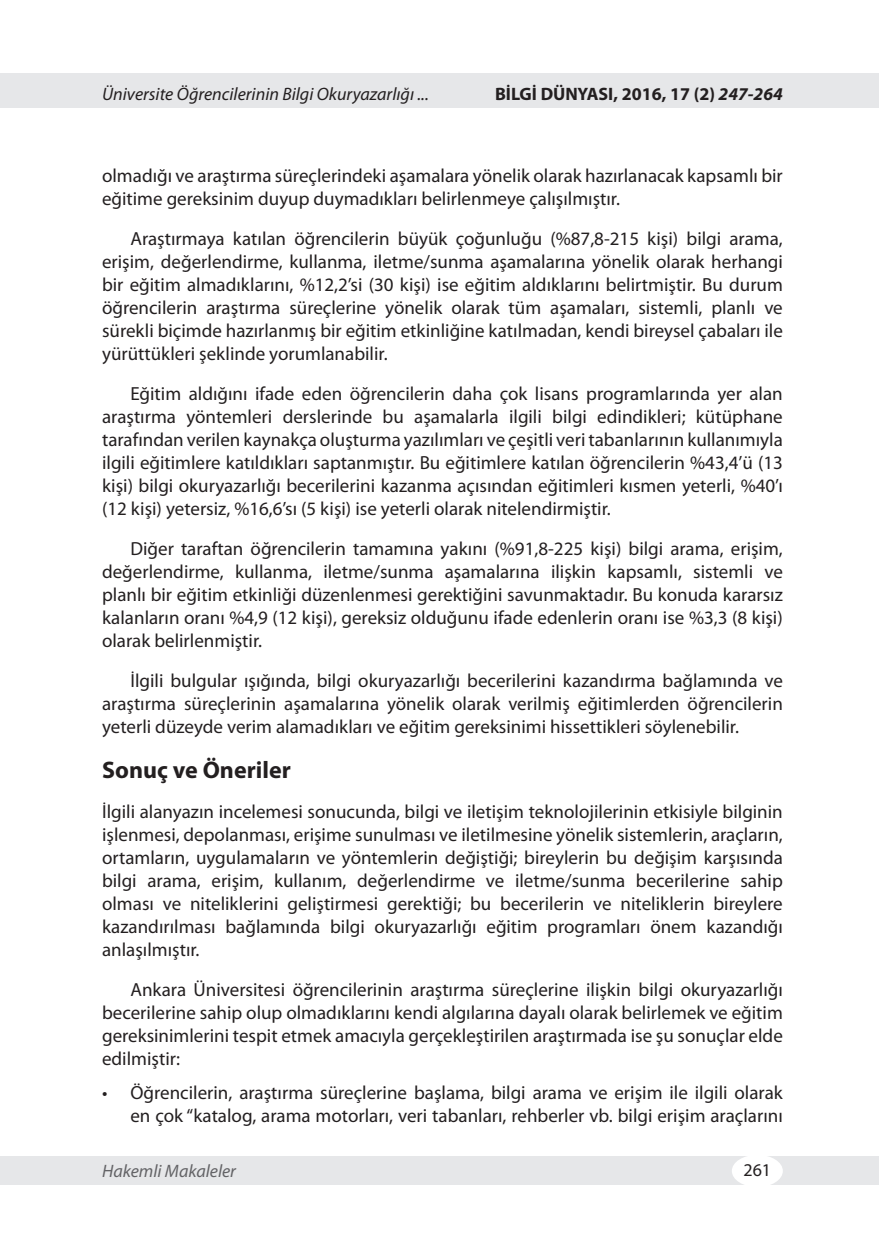
<style>
.page{position:relative;width:879px;height:1253px;background:#fff}
.page>*{position:absolute;margin:0;border:0;box-sizing:border-box;transform-origin:0 0}
.t1{font:700 24px "Myriad Pro";color:#231f20}
.t2{font:19px/23px "Myriad Pro";color:#231f20;text-align:justify}
.t3{font:italic 18px "Myriad Pro";color:#231f20}
.t4{font:700 18px "Myriad Pro";color:#231f20}
.t5{font:italic 18px "Myriad Pro";color:#636366}
.t6{font:18px "Myriad Pro";color:#231f20}
.s1{font-style:italic}
</style>
<div class="page">
<div style="left:0;top:74px;width:879px;height:34px;background:#e6e7e9"></div>
<div style="left:0;top:1156px;width:879px;height:28px;background:#e6e7e9"></div>
<div style="left:732px;top:1155px;width:51px;height:32px;background:#fff;border-radius:50%"></div>
<p class="t3" style="left:102px;top:83px;width:328px">Üniversite Öğrencilerinin Bilgi Okuryazarlığı ...</p>
<p class="t4" style="left:495px;top:82px;width:289px">BİLGİ DÜNYASI, 2016, 17 (2) <span class="s1">247-264</span></p>
<p class="t2" style="left:102px;top:163px;width:682px">olmadığı ve araştırma süreçlerindeki aşamalara yönelik olarak hazırlanacak kapsamlı bir eğitime gereksinim duyup duymadıkları belirlenmeye çalışılmıştır.</p>
<p class="t2" style="left:102px;top:226px;width:682px;text-indent:28px">Araştırmaya katılan öğrencilerin büyük çoğunluğu (%87,8-215 kişi) bilgi arama, erişim, değerlendirme, kullanma, iletme/sunma aşamalarına yönelik olarak herhangi bir eğitim almadıklarını, %12,2’si (30 kişi) ise eğitim aldıklarını belirtmiştir. Bu durum öğrencilerin araştırma süreçlerine yönelik olarak tüm aşamaları, sistemli, planlı ve sürekli biçimde hazırlanmış bir eğitim etkinliğine katılmadan, kendi bireysel çabaları ile yürüttükleri şeklinde yorumlanabilir.</p>
<p class="t2" style="left:102px;top:381px;width:682px;text-indent:28px">Eğitim aldığını ifade eden öğrencilerin daha çok lisans programlarında yer alan araştırma yöntemleri derslerinde bu aşamalarla ilgili bilgi edindikleri; kütüphane tarafından verilen kaynakça oluşturma yazılımları ve çeşitli veri tabanlarının kullanımıyla ilgili eğitimlere katıldıkları saptanmıştır. Bu eğitimlere katılan öğrencilerin %43,4’ü (13 kişi) bilgi okuryazarlığı becerilerini kazanma açısından eğitimleri kısmen yeterli, %40’ı (12 kişi) yetersiz, %16,6’sı (5 kişi) ise yeterli olarak nitelendirmiştir.</p>
<p class="t2" style="left:102px;top:536px;width:682px;text-indent:28px">Diğer taraftan öğrencilerin tamamına yakını (%91,8-225 kişi) bilgi arama, erişim, değerlendirme, kullanma, iletme/sunma aşamalarına ilişkin kapsamlı, sistemli ve planlı bir eğitim etkinliği düzenlenmesi gerektiğini savunmaktadır. Bu konuda kararsız kalanların oranı %4,9 (12 kişi), gereksiz olduğunu ifade edenlerin oranı ise %3,3 (8 kişi) olarak belirlenmiştir.</p>
<p class="t2" style="left:102px;top:669px;width:682px;text-indent:28px">İlgili bulgular ışığında, bilgi okuryazarlığı becerilerini kazandırma bağlamında ve araştırma süreçlerinin aşamalarına yönelik olarak verilmiş eğitimlerden öğrencilerin yeterli düzeyde verim alamadıkları ve eğitim gereksinimi hissettikleri söylenebilir.</p>
<p class="t1" style="left:102px;top:754px;width:190px">Sonuç ve Öneriler</p>
<p class="t2" style="left:102px;top:799px;width:682px">İlgili alanyazın incelemesi sonucunda, bilgi ve iletişim teknolojilerinin etkisiyle bilginin işlenmesi, depolanması, erişime sunulması ve iletilmesine yönelik sistemlerin, araçların, ortamların, uygulamaların ve yöntemlerin değiştiği; bireylerin bu değişim karşısında bilgi arama, erişim, kullanım, değerlendirme ve iletme/sunma becerilerine sahip olması ve niteliklerini geliştirmesi gerektiği; bu becerilerin ve niteliklerin bireylere kazandırılması bağlamında bilgi okuryazarlığı eğitim programları önem kazandığı anlaşılmıştır.</p>
<p class="t2" style="left:102px;top:977px;width:682px;text-indent:28px">Ankara Üniversitesi öğrencilerinin araştırma süreçlerine ilişkin bilgi okuryazarlığı becerilerine sahip olup olmadıklarını kendi algılarına dayalı olarak belirlemek ve eğitim gereksinimlerini tespit etmek amacıyla gerçekleştirilen araştırmada ise şu sonuçlar elde edilmiştir:</p>
<p class="t2" style="left:102px;top:1081px;width:682px;text-align:right">• Öğrencilerin, araştırma süreçlerine başlama, bilgi arama ve erişim ile ilgili olarak en çok “katalog, arama motorları, veri tabanları, rehberler vb. bilgi erişim araçlarını</p>
<p class="t5" style="left:102px;top:1160px;width:135px">Hakemli Makaleler</p>
<p class="t6" style="left:743px;top:1159px;width:29px">261</p>
</div>
